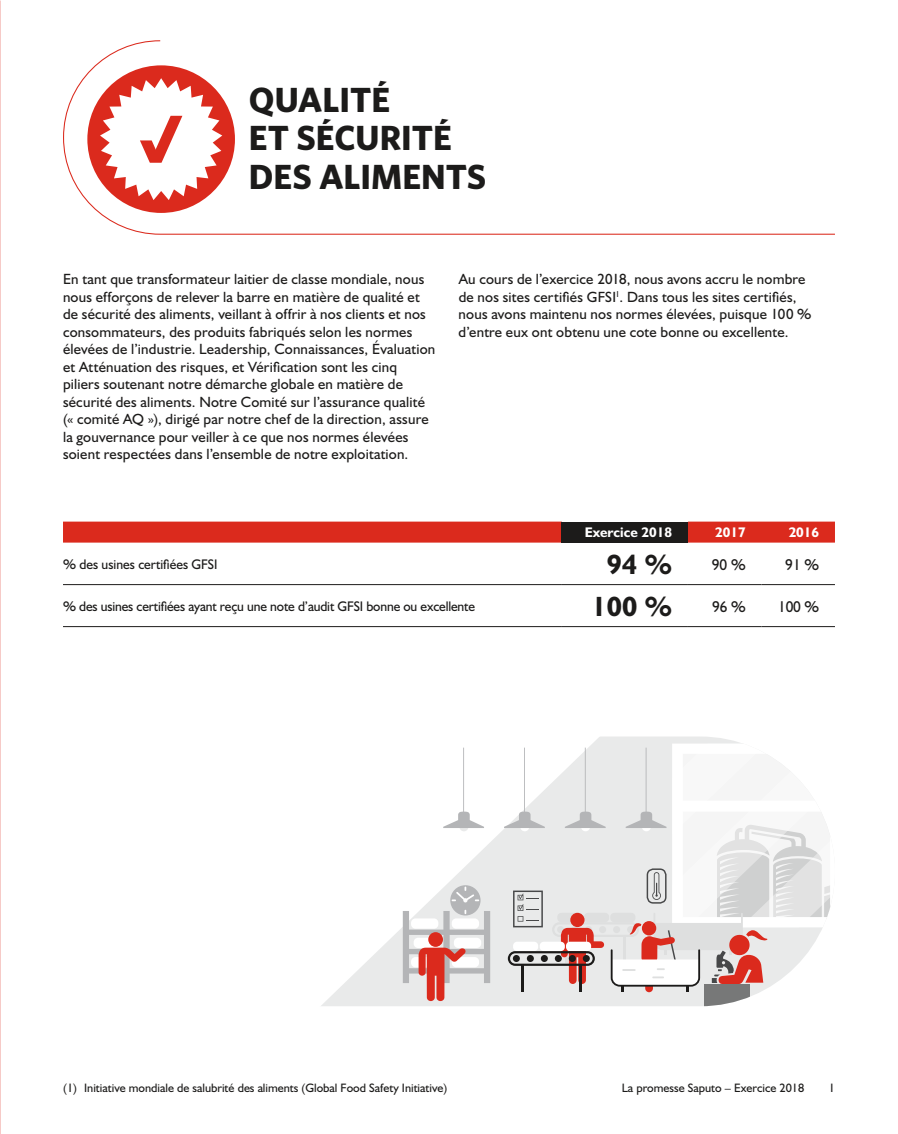
<style>
.page{position:relative;width:898px;height:1134px;background:#fff}
.page>*{position:absolute;margin:0;border:0;box-sizing:border-box;transform-origin:0 0}
.t1{font:700 35px/38.5px "Whitney";color:#1c1b1a}
.t2{font:700 28px "Humanist 521 BT";color:#1c1b1a}
.t3{font:15.75px "Humanist 521 BT";letter-spacing:-.01em;color:#1c1b1a}
.t4{font:14.88px/17.5px "Humanist 521 BT";letter-spacing:.015em;color:#1c1b1a}
.t5{font:14px "Humanist 521 BT";letter-spacing:-.01em;color:#1c1b1a}
.t6{font:700 14px "Humanist 521 BT";color:#fff}
.t7{font:12.25px "Humanist 521 BT";color:#1c1b1a}
</style>
<div class="page">
<div style="left:63px;top:522px;width:772px;height:21px;background:#db2a1d"></div>
<div style="left:562px;top:522px;width:126px;height:21px;background:#1c1b1a"></div>
<hr style="left:63px;top:584px;width:499px;height:1px;background:#1c1b1a">
<hr style="left:562px;top:584px;width:126px;height:1px;background:#1c1b1a">
<hr style="left:688px;top:584px;width:73px;height:1px;background:#1c1b1a">
<hr style="left:761px;top:584px;width:74px;height:1px;background:#1c1b1a">
<hr style="left:63px;top:626px;width:499px;height:1px;background:#1c1b1a">
<hr style="left:562px;top:626px;width:126px;height:1px;background:#1c1b1a">
<hr style="left:688px;top:626px;width:73px;height:1px;background:#1c1b1a">
<hr style="left:761px;top:626px;width:74px;height:1px;background:#1c1b1a">
<svg style="left:63px;top:40px;width:772px;height:195px"></svg>
<svg style="left:321px;top:737px;width:439px;height:269px"></svg>
<div style="left:450px;top:885px;width:30px;height:31px;background:#b4b5b7;border-radius:50%"></div>
<svg style="left:452px;top:887px;width:27px;height:16px"></svg>
<svg style="left:403px;top:910px;width:87px;height:91px"></svg>
<div style="left:428px;top:932px;width:15px;height:15px;background:#db2a1d;border-radius:50%"></div>
<div style="left:459px;top:822px;width:9px;height:9px;background:#e9eaea;border-radius:50%"></div>
<svg style="left:443px;top:748px;width:41px;height:80px"></svg>
<svg style="left:704px;top:992px;width:46px;height:14px"></svg>
<svg style="left:504px;top:744px;width:327px;height:248px"></svg>
<h1 class="t1" style="left:249px;top:79px;width:239px">QUALITÉ<br>ET SÉCURITÉ<br>DES ALIMENTS</h1>
<p class="t4" style="left:63px;top:270px;width:374px">En tant que transformateur laitier de classe mondiale, nous nous efforçons de relever la barre en matière de qualité et de sécurité des aliments, veillant à offrir à nos clients et nos consommateurs, des produits fabriqués selon les normes élevées de l’industrie. Leadership, Connaissances, Évaluation et Atténuation des risques, et Vérification sont les cinq piliers soutenant notre démarche globale en matière de sécurité des aliments. Notre Comité sur l’assurance qualité (« comité AQ »), dirigé par notre chef de la direction, assure la gouvernance pour veiller à ce que nos normes élevées soient respectées dans l’ensemble de notre exploitation.</p>
<p class="t4" style="left:459px;top:270px;width:354px">Au cours de l’exercice 2018, nous avons accru le nombre de nos sites certifiés GFSI<sup>1</sup>. Dans tous les sites certifiés, nous avons maintenu nos normes élevées, puisque 100 % d’entre eux ont obtenu une cote bonne ou excellente.</p>
<p class="t6" style="left:585px;top:524px;width:89px">Exercice 2018</p>
<p class="t6" style="left:715px;top:524px;width:32px">2017</p>
<p class="t6" style="left:788px;top:524px;width:32px">2016</p>
<p class="t5" style="left:63px;top:555px;width:156px">% des usines certifiées GFSI</p>
<h2 class="t2" style="left:607px;top:547px;width:67px">94 %</h2>
<p class="t3" style="left:712px;top:554px;width:35px">90 %</p>
<p class="t3" style="left:785px;top:554px;width:35px">91 %</p>
<p class="t5" style="left:63px;top:598px;width:414px">% des usines certifiées ayant reçu une note d’audit GFSI bonne ou excellente</p>
<h2 class="t2" style="left:591px;top:589px;width:82px">100 %</h2>
<p class="t3" style="left:712px;top:597px;width:35px">96 %</p>
<p class="t3" style="left:778px;top:597px;width:43px">100 %</p>
<p class="t7" style="left:63px;top:1080px;width:386px">(1) Initiative mondiale de salubrité des aliments (Global Food Safety Initiative)</p>
<p class="t7" style="left:622px;top:1080px;width:184px">La promesse Saputo – Exercice 2018</p>
<p class="t7" style="left:829px;top:1080px;width:8px">1</p>
</div>
